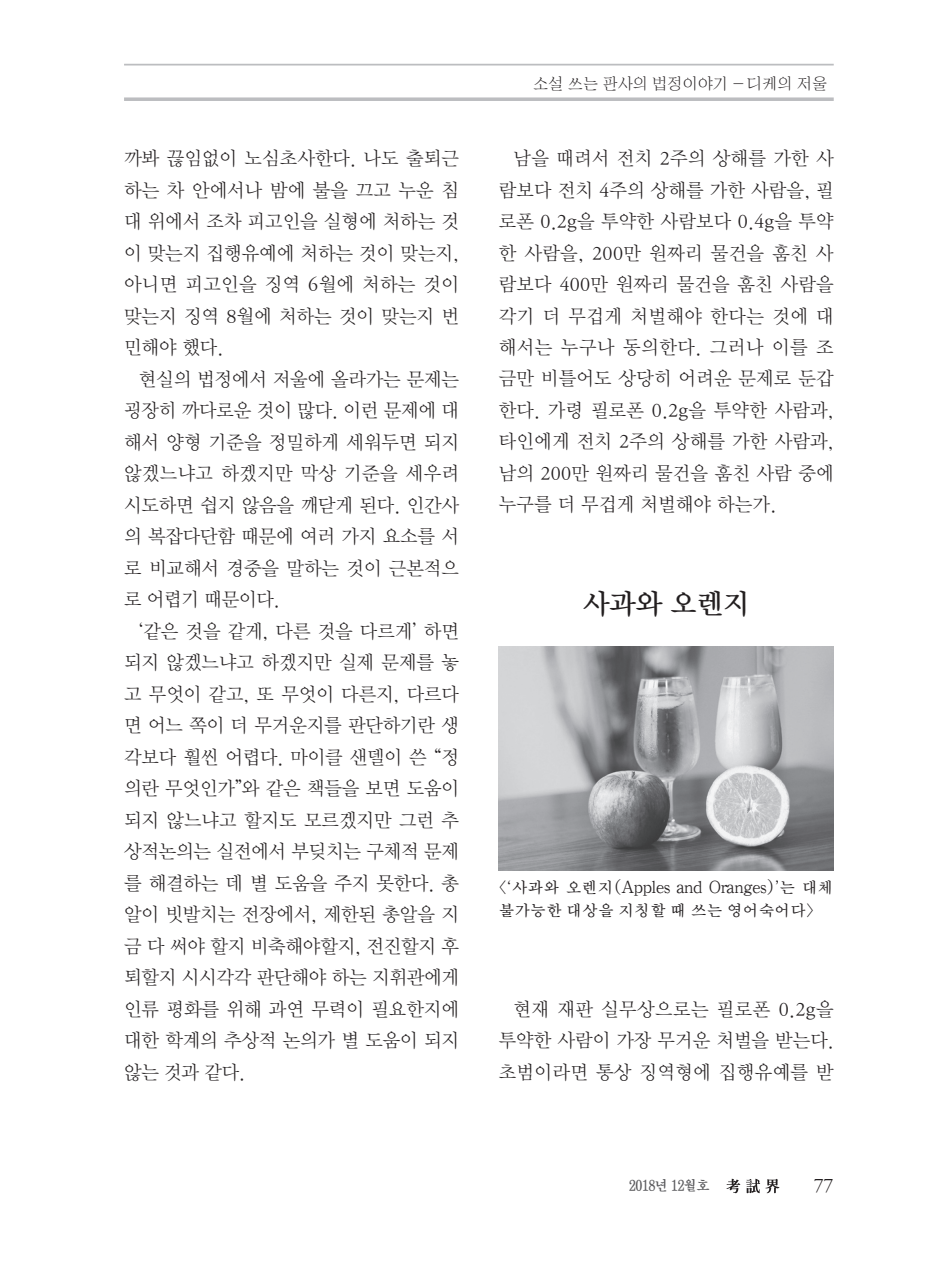
<style>
.page{position:relative;width:933px;height:1275px;background:#fff}
.page>*{position:absolute;margin:0;border:0;box-sizing:border-box;transform-origin:0 0}
.t1{font:28px "DX Nmu Std 40";color:#231f20}
.t2{font:19.25px/31.5px "DX Nmu Std 20";color:#231f20;text-align:justify}
.t3{font:19.25px "DX Nmu Std 30";color:#231f20}
.t4{font:15.75px/22.8px "D Xmu Std 20";letter-spacing:.01em;color:#231f20}
.t5{font:15.75px "DX Shnm Std";letter-spacing:-.01em;color:#231f20}
.t6{font:14px "D Xmu Std 40";letter-spacing:-.05em;color:#5a5a5d;scale:.95 1}
.s1{font-family:"DX Nmu Std 30"}
</style>
<div class="page">
<svg style="left:124px;top:97px;width:709px;height:4px;background:#c4c4c7"></svg>
<hr style="left:124px;top:64px;width:709px;height:2px;background:#bcbdc0">
<svg style="left:726px;top:1179px;width:14px;height:14px"></svg>
<svg style="left:746px;top:1179px;width:33px;height:14px"></svg>
<img style="left:499px;top:647px;width:334px;height:223px">
<p class="t2" style="left:124px;top:143px;width:336px">까봐 끊임없이 노심초사한다. 나도 출퇴근 하는 차 안에서나 밤에 불을 끄고 누운 침 대 위에서 조차 피고인을 실형에 처하는 것 이 맞는지 집행유예에 처하는 것이 맞는지, 아니면 피고인을 징역 6월에 처하는 것이 맞는지 징역 8월에 처하는 것이 맞는지 번 민해야 했다.</p>
<p class="t2" style="left:124px;top:364px;width:336px;text-indent:15px">현실의 법정에서 저울에 올라가는 문제는 굉장히 까다로운 것이 많다. 이런 문제에 대 해서 양형 기준을 정밀하게 세워두면 되지 않겠느냐고 하겠지만 막상 기준을 세우려 시도하면 쉽지 않음을 깨닫게 된다. 인간사 의 복잡다단함 때문에 여러 가지 요소를 서 로 비교해서 경중을 말하는 것이 근본적으 로 어렵기 때문이다.</p>
<p class="t2" style="left:124px;top:616px;width:336px;text-indent:15px">‘같은 것을 같게, 다른 것을 다르게’ 하면 되지 않겠느냐고 하겠지만 실제 문제를 놓 고 무엇이 같고, 또 무엇이 다른지, 다르다 면 어느 쪽이 더 무거운지를 판단하기란 생 각보다 훨씬 어렵다. 마이클 샌델이 쓴 <span class="s1">“</span>정 의란 무엇인가<span class="s1">”</span>와 같은 책들을 보면 도움이 되지 않느냐고 할지도 모르겠지만 그런 추 상적논의는 실전에서 부딪치는 구체적 문제 를 해결하는 데 별 도움을 주지 못한다. 총 알이 빗발치는 전장에서, 제한된 총알을 지 금 다 써야 할지 비축해야할지, 전진할지 후 퇴할지 시시각각 판단해야 하는 지휘관에게 인류 평화를 위해 과연 무력이 필요한지에 대한 학계의 추상적 논의가 별 도움이 되지 않는 것과 같다.</p>
<p class="t5" style="left:533px;top:76px;width:296px">소설 쓰는 판사의 법정이야기 - 디케의 저울</p>
<p class="t2" style="left:499px;top:143px;width:336px;text-indent:15px">남을 때려서 전치 2주의 상해를 가한 사 람보다 전치 4주의 상해를 가한 사람을, 필 로폰 0.2g을 투약한 사람보다 0.4g을 투약 한 사람을, 200만 원짜리 물건을 훔친 사 람보다 400만 원짜리 물건을 훔친 사람을 각기 더 무겁게 처벌해야 한다는 것에 대 해서는 누구나 동의한다. 그러나 이를 조 금만 비틀어도 상당히 어려운 문제로 둔갑 한다. 가령 필로폰 0.2g을 투약한 사람과, 타인에게 전치 2주의 상해를 가한 사람과, 남의 200만 원짜리 물건을 훔친 사람 중에 누구를 더 무겁게 처벌해야 하는가.</p>
<h1 class="t1" style="left:583px;top:590px;width:168px">사과와 오렌지</h1>
<p class="t4" style="left:499px;top:876px;width:336px">〈‘사과와 오렌지(Apples and Oranges)’는 대체 불가능한 대상을 지칭할 때 쓰는 영어숙어다〉</p>
<p class="t2" style="left:499px;top:994px;width:336px;text-indent:15px">현재 재판 실무상으로는 필로폰 0.2g을 투약한 사람이 가장 무거운 처벌을 받는다. 초범이라면 통상 징역형에 집행유예를 받</p>
<p class="t6" style="left:629px;top:1179px;width:87px">2018년 12월호</p>
<p class="t3" style="left:813px;top:1176px;width:21px">77</p>
</div>
